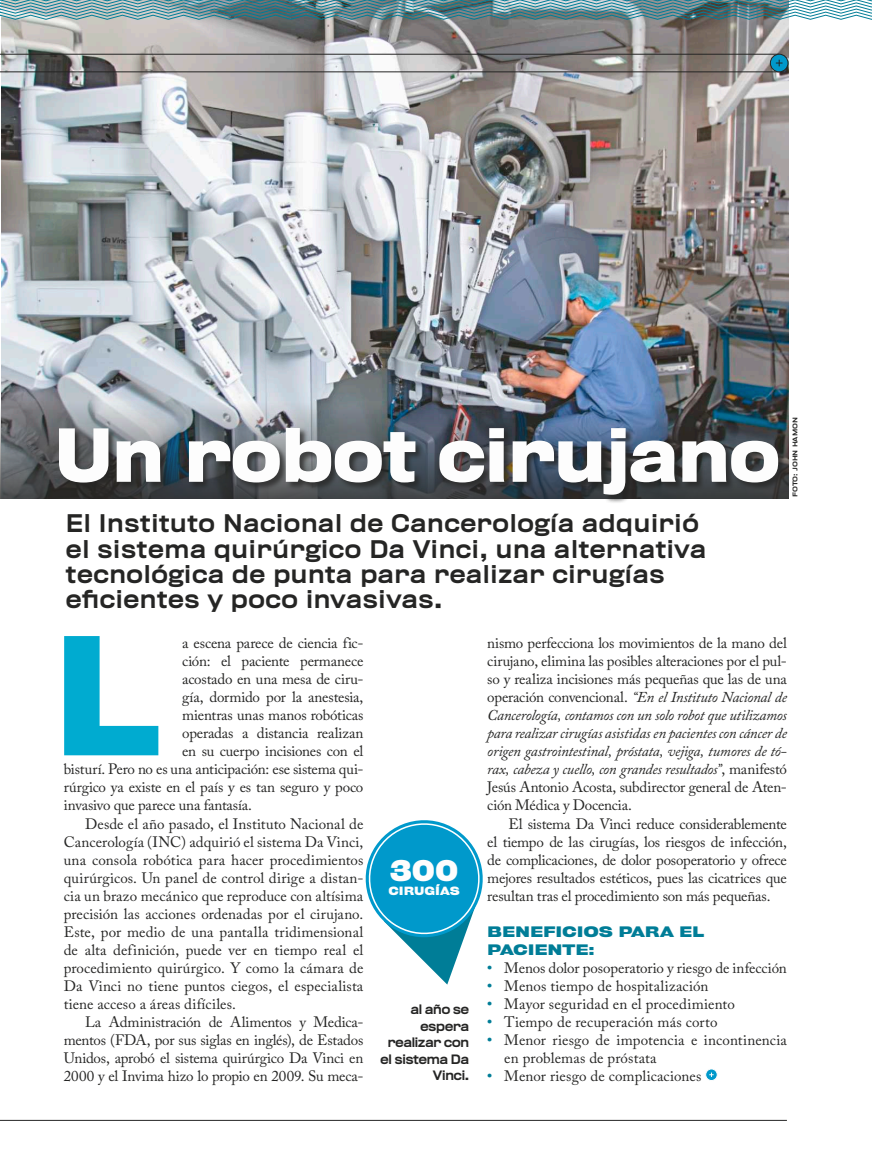
<style>
.page{position:relative;width:872px;height:1170px;background:#fff}
.page>*{position:absolute;margin:0;border:0;box-sizing:border-box;transform-origin:0 0}
.t1{font:600 150.75px "Rhode";color:#00abd0}
.t2{font:600 67.5px "Rhode";letter-spacing:-.025em;color:#fdfdfd}
.t3{font:600 expanded 26.55px "Rhode";color:#fdfdfd;scale:.9 1}
.t4{font:500 22.5px/25.2px "Rhode";color:#252524}
.t5{font:15px/18px "Adobe Caslon Pro";color:#252524;text-align:justify}
.t6{font:600 expanded 13.5px/18px "Rhode";letter-spacing:-.01em;color:#007d97}
.t7{font:500 12px/16.5px "Rhode";letter-spacing:-.06em;color:#252524;text-align:right}
.t8{font:600 expanded 10.65px "Rhode";color:#fdfdfd;scale:.9 1}
.t9{font:500 6px "Rhode";color:#252524;scale:1.1 1}
.s1{font-style:italic}
.s2{font-weight:600;color:#007d97}
</style>
<div class="page">
<img style="left:2px;top:20px;width:786px;height:382px">
<svg style="left:705px;top:1068px;width:12px;height:12px"></svg>
<div style="left:705px;top:1068px;width:12px;height:12px;border:1px solid #fdfdfd;border-radius:50%"></div>
<svg style="left:709px;top:1072px;width:4px;height:4px"></svg>
<svg style="left:365px;top:820px;width:118px;height:164px"></svg>
<img style="left:0;top:402px;width:788px;height:97px">
<div style="left:59px;top:427px;width:727px;height:76px;background:#252524;opacity:.75"></div>
<hr style="left:0;top:72px;width:779px;height:1px;background:#252524">
<hr style="left:0;top:54px;width:779px;height:1px;background:#252524">
<div style="left:770px;top:54px;width:18px;height:18px;background:#0099cb;border-radius:50%"></div>
<div style="left:770px;top:54px;width:18px;height:18px;border:1px solid #252524;border-radius:50%"></div>
<svg style="left:776px;top:60px;width:6px;height:6px"></svg>
<hr style="left:0;top:1119px;width:787px;height:1px;background:#252524">
<img style="left:0;top:0;width:872px;height:20px">
<h2 class="t2" style="left:54px;top:412px;width:728px">Un robot cirujano</h2>
<p class="t9" style="left:791px;top:497px;width:74px;rotate:-90deg">FOTO: JOHN HAMON</p>
<h3 class="t4" style="left:66px;top:510px;width:642px">El Instituto Nacional de Cancerología adquirió el sistema quirúrgico Da Vinci, una alternativa tecnológica de punta para realizar cirugías eficientes y poco invasivas.</h3>
<p class="t5" style="left:182px;top:634px;width:183px">a escena parece de ciencia fic-</p>
<p class="t5" style="left:182px;top:652px;width:183px">ción: el paciente permanece</p>
<p class="t5" style="left:182px;top:670px;width:183px">acostado en una mesa de ciru-</p>
<p class="t5" style="left:182px;top:688px;width:183px">gía, dormido por la anestesia,</p>
<p class="t5" style="left:182px;top:706px;width:183px">mientras unas manos robóticas</p>
<p class="t5" style="left:182px;top:724px;width:183px">operadas a distancia realizan</p>
<p class="t5" style="left:182px;top:742px;width:183px">en su cuerpo incisiones con el</p>
<p class="t5" style="left:64px;top:760px;width:301px">bisturí. Pero no es una anticipación: ese sistema qui-</p>
<p class="t5" style="left:64px;top:778px;width:301px">rúrgico ya existe en el país y es tan seguro y poco</p>
<p class="t5" style="left:64px;top:796px;width:190px">invasivo que parece una fantasía.</p>
<p class="t5" style="left:85px;top:814px;width:280px">Desde el año pasado, el Instituto Nacional de</p>
<p class="t5" style="left:64px;top:832px;width:301px">Cancerología (INC) adquirió el sistema Da Vinci,</p>
<p class="t5" style="left:64px;top:850px;width:301px">una consola robótica para hacer procedimientos</p>
<p class="t5" style="left:64px;top:868px;width:301px">quirúrgicos. Un panel de control dirige a distan-</p>
<p class="t5" style="left:64px;top:886px;width:301px">cia un brazo mecánico que reproduce con altísima</p>
<p class="t5" style="left:64px;top:904px;width:301px">precisión las acciones ordenadas por el cirujano.</p>
<p class="t5" style="left:64px;top:922px;width:301px">Este, por medio de una pantalla tridimensional</p>
<p class="t5" style="left:64px;top:940px;width:301px">de alta definición, puede ver en tiempo real el</p>
<p class="t5" style="left:64px;top:958px;width:301px">procedimiento quirúrgico. Y como la cámara de</p>
<p class="t5" style="left:64px;top:976px;width:301px">Da Vinci no tiene puntos ciegos, el especialista</p>
<p class="t5" style="left:64px;top:994px;width:174px">tiene acceso a áreas difíciles.</p>
<p class="t5" style="left:85px;top:1012px;width:280px">La Administración de Alimentos y Medica-</p>
<p class="t5" style="left:64px;top:1030px;width:301px">mentos (FDA, por sus siglas en inglés), de Estados</p>
<p class="t5" style="left:64px;top:1048px;width:301px">Unidos, aprobó el sistema quirúrgico Da Vinci en</p>
<p class="t5" style="left:64px;top:1066px;width:301px">2000 y el Invima hizo lo propio en 2009. Su meca-</p>
<h1 class="t1" style="left:51px;top:600px;width:112px">L</h1>
<p class="t5" style="left:487px;top:634px;width:301px">nismo perfecciona los movimientos de la mano del cirujano, elimina las posibles alteraciones por el pul&shy;so y realiza incisiones más pequeñas que las de una operación convencional. <span class="s1">“En el Instituto Nacional de Cancerología, contamos con un solo robot que utilizamos para realizar cirugías asistidas en pacientes con cáncer de origen gastrointestinal, próstata, vejiga, tumores de tó&shy;rax, cabeza y cuello, con grandes resultados”</span>, manifestó Jesús Antonio Acosta, subdirector general de Aten&shy;ción Médica y Docencia.</p>
<p class="t5" style="left:487px;top:814px;width:301px;text-indent:21px">El sistema Da Vinci reduce considerablemente el tiempo de las cirugías, los riesgos de infección, de complicaciones, de dolor posoperatorio y ofrece mejores resultados estéticos, pues las cicatrices que resultan tras el procedimiento son más pequeñas.</p>
<p class="t6" style="left:487px;top:922px;width:219px">BENEFICIOS PARA EL<br>PACIENTE:</p>
<p class="t5" style="left:487px;top:958px;width:301px"><span class="s2">•</span> Menos dolor posoperatorio y riesgo de infección</p>
<p class="t5" style="left:487px;top:976px;width:223px"><span class="s2">•</span> Menos tiempo de hospitalización</p>
<p class="t5" style="left:487px;top:994px;width:249px"><span class="s2">•</span> Mayor seguridad en el procedimiento</p>
<p class="t5" style="left:487px;top:1012px;width:232px"><span class="s2">•</span> Tiempo de recuperación más corto</p>
<p class="t5" style="left:504px;top:1030px;width:284px;text-indent:-17px"><span class="s2">•</span> Menor riesgo de impotencia e incontinencia en problemas de próstata</p>
<p class="t5" style="left:487px;top:1066px;width:216px"><span class="s2">•</span> Menor riesgo de complicaciones</p>
<h3 class="t3" style="left:390px;top:853px;width:78px">300</h3>
<p class="t8" style="left:388px;top:884px;width:81px">CIRUGÍAS</p>
<p class="t7" style="left:380px;top:1000px;width:91px">al año se espera realizar con el sistema Da<br>Vinci.</p>
</div>
